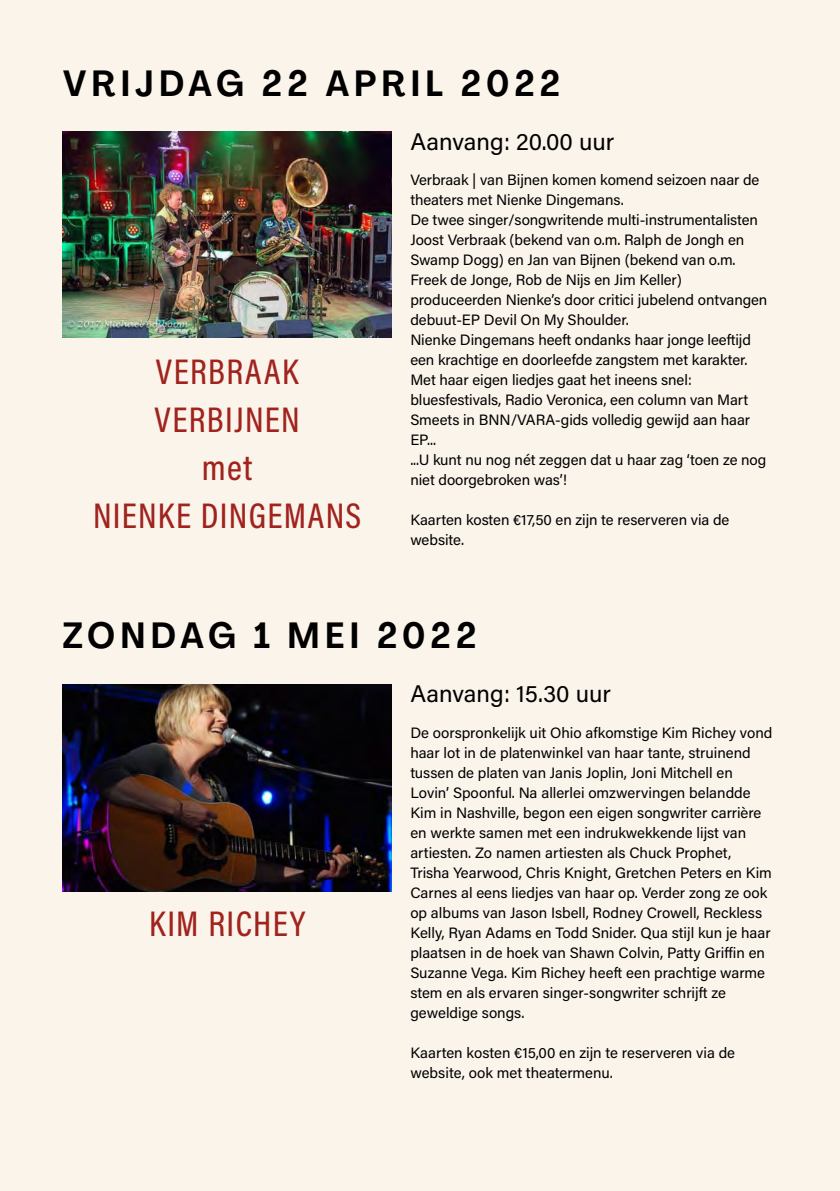
<style>
.page{position:relative;width:840px;height:1191px;background:#fff}
.page>*{position:absolute;margin:0;border:0;box-sizing:border-box;transform-origin:0 0}
.t1{font:36px/48px "Acumin Variable Concept";letter-spacing:.04em;color:#a0231e;text-align:center}
.t2{font:700 36px "Agrandir Text";letter-spacing:.11em;color:#000}
.t3{font:24px "Acumin Pro";color:#000}
.t4{font:15px/20px "Acumin Pro";letter-spacing:-.005em;color:#000}
</style>
<div class="page">
<div style="left:0;top:0;width:839px;height:1191px;background:#fbf4eb"></div>
<img style="left:62px;top:132px;width:329px;height:205px">
<img style="left:62px;top:684px;width:329px;height:207px">
<h1 class="t2" style="left:62px;top:61px;width:499px">VRIJDAG 22 APRIL 2022</h1>
<h1 class="t1" style="left:93px;top:346px;width:269px">VERBRAAK<br>VERBIJNEN<br>met<br>NIENKE DINGEMANS</h1>
<h2 class="t3" style="left:410px;top:124px;width:205px">Aanvang: 20.00 uur</h2>
<p class="t4" style="left:410px;top:170px;width:358px">Verbraak | van Bijnen komen komend seizoen naar de theaters met Nienke Dingemans.<br>De twee singer/songwritende multi-instrumentalisten Joost Verbraak (bekend van o.m. Ralph de Jongh en Swamp Dogg) en Jan van Bijnen (bekend van o.m.<br>Freek de Jonge, Rob de Nijs en Jim Keller) produceerden Nienke’s door critici jubelend ontvangen debuut-EP Devil On My Shoulder.<br>Nienke Dingemans heeft ondanks haar jonge leeftijd een krachtige en doorleefde zangstem met karakter.<br>Met haar eigen liedjes gaat het ineens snel: bluesfestivals, Radio Veronica, een column van Mart Smeets in BNN/VARA-gids volledig gewijd aan haar EP...<br>...U kunt nu nog nét zeggen dat u haar zag ‘toen ze nog niet doorgebroken was’!</p>
<p class="t4" style="left:410px;top:509px;width:320px">Kaarten kosten €17,50 en zijn te reserveren via de website.</p>
<h1 class="t2" style="left:62px;top:613px;width:415px">ZONDAG 1 MEI 2022</h1>
<h1 class="t1" style="left:149px;top:898px;width:157px">KIM RICHEY</h1>
<h2 class="t3" style="left:410px;top:677px;width:202px">Aanvang: 15.30 uur</h2>
<p class="t4" style="left:410px;top:722px;width:363px">De oorspronkelijk uit Ohio afkomstige Kim Richey vond haar lot in de platenwinkel van haar tante, struinend tussen de platen van Janis Joplin, Joni Mitchell en Lovin’ Spoonful. Na allerlei omzwervingen belandde Kim in Nashville, begon een eigen songwriter carrière en werkte samen met een indrukwekkende lijst van artiesten. Zo namen artiesten als Chuck Prophet, Trisha Yearwood, Chris Knight, Gretchen Peters en Kim Carnes al eens liedjes van haar op. Verder zong ze ook op albums van Jason Isbell, Rodney Crowell, Reckless Kelly, Ryan Adams en Todd Snider. Qua stijl kun je haar plaatsen in de hoek van Shawn Colvin, Patty Griffin en Suzanne Vega. Kim Richey heeft een prachtige warme stem en als ervaren singer-songwriter schrijft ze geweldige songs.</p>
<p class="t4" style="left:410px;top:1042px;width:326px">Kaarten kosten €15,00 en zijn te reserveren via de website, ook met theatermenu.</p>
</div>
